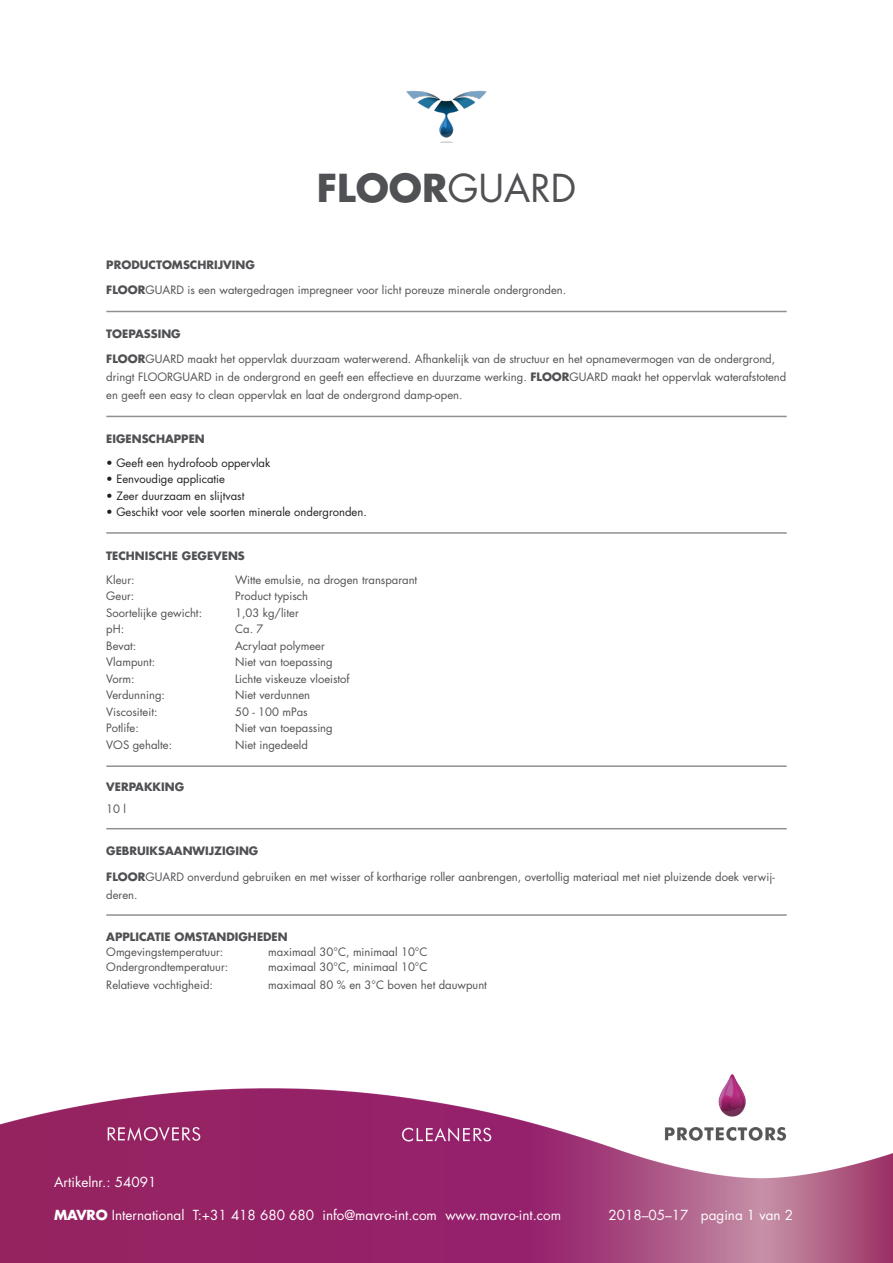
<style>
.page{position:relative;width:893px;height:1263px;background:#fff}
.page>*{position:absolute;margin:0;border:0;box-sizing:border-box;transform-origin:0 0}
.t1{font:700 37.5px "Futura Std";color:#505154}
.t2{font:13.5px "Futura Std";color:#fff}
.t3{font:11.25px/18px "Futura Std";color:#505154}
.t4{font:11.25px "Futura Std";color:#231f20}
.t5{font:700 11.25px "Futura Std";color:#505154}
.s1{font-weight:400}
.s2{font-weight:700}
</style>
<div class="page">
<img style="left:0;top:1074px;width:893px;height:189px">
<img style="left:406px;top:90px;width:81px;height:52px">
<hr style="left:106px;top:311px;width:681px;height:1px;background:#231f20">
<hr style="left:106px;top:416px;width:681px;height:1px;background:#231f20">
<hr style="left:106px;top:532px;width:681px;height:2px;background:#231f20">
<hr style="left:106px;top:765px;width:681px;height:2px;background:#231f20">
<hr style="left:106px;top:828px;width:681px;height:1px;background:#231f20">
<hr style="left:106px;top:914px;width:681px;height:2px;background:#231f20">
<p class="t1" style="left:317px;top:163px;width:261px">FLOOR<span class="s1">GUARD</span></p>
<p class="t5" style="left:106px;top:257px;width:150px">PRODUCTOMSCHRIJVING</p>
<p class="t3" style="left:106px;top:281px;width:462px"><span class="s2">FLOOR</span>GUARD is een watergedragen impregneer voor licht poreuze minerale ondergronden.</p>
<p class="t5" style="left:106px;top:326px;width:76px">TOEPASSING</p>
<p class="t3" style="left:106px;top:350px;width:682px"><span class="s2">FLOOR</span>GUARD maakt het oppervlak duurzaam waterwerend. Afhankelijk van de structuur en het opnamevermogen van de ondergrond, dringt FLOORGUARD in de ondergrond en geeft een effectieve en duurzame werking. <span class="s2">FLOOR</span>GUARD maakt het oppervlak waterafstotend en geeft een easy to clean oppervlak en laat de ondergrond damp-open.</p>
<p class="t5" style="left:106px;top:431px;width:100px">EIGENSCHAPPEN</p>
<p class="t4" style="left:106px;top:455px;width:166px">• Geeft een hydrofoob oppervlak</p>
<p class="t4" style="left:106px;top:472px;width:120px">• Eenvoudige applicatie</p>
<p class="t4" style="left:106px;top:488px;width:140px">• Zeer duurzaam en slijtvast</p>
<p class="t4" style="left:106px;top:505px;width:262px">• Geschikt voor vele soorten minerale ondergronden.</p>
<p class="t5" style="left:106px;top:548px;width:140px">TECHNISCHE GEGEVENS</p>
<p class="t3" style="left:106px;top:571px;width:30px">Kleur:</p>
<p class="t3" style="left:235px;top:571px;width:184px">Witte emulsie, na drogen transparant</p>
<p class="t3" style="left:106px;top:587px;width:30px">Geur:</p>
<p class="t3" style="left:235px;top:587px;width:75px">Product typisch</p>
<p class="t3" style="left:106px;top:604px;width:97px">Soortelijke gewicht:</p>
<p class="t3" style="left:235px;top:604px;width:65px">1,03 kg/liter</p>
<p class="t3" style="left:106px;top:620px;width:19px">pH:</p>
<p class="t3" style="left:235px;top:620px;width:30px">Ca. 7</p>
<p class="t3" style="left:106px;top:637px;width:32px">Bevat:</p>
<p class="t3" style="left:235px;top:637px;width:91px">Acrylaat polymeer</p>
<p class="t3" style="left:106px;top:653px;width:51px">Vlampunt:</p>
<p class="t3" style="left:235px;top:653px;width:99px">Niet van toepassing</p>
<p class="t3" style="left:106px;top:670px;width:30px">Vorm:</p>
<p class="t3" style="left:235px;top:670px;width:116px">Lichte viskeuze vloeistof</p>
<p class="t3" style="left:106px;top:686px;width:60px">Verdunning:</p>
<p class="t3" style="left:235px;top:686px;width:77px">Niet verdunnen</p>
<p class="t3" style="left:106px;top:703px;width:53px">Viscositeit:</p>
<p class="t3" style="left:235px;top:703px;width:74px">50 - 100 mPas</p>
<p class="t3" style="left:106px;top:719px;width:34px">Potlife:</p>
<p class="t3" style="left:235px;top:719px;width:99px">Niet van toepassing</p>
<p class="t3" style="left:106px;top:736px;width:67px">VOS gehalte:</p>
<p class="t3" style="left:235px;top:736px;width:74px">Niet ingedeeld</p>
<p class="t5" style="left:106px;top:779px;width:79px">VERPAKKING</p>
<p class="t3" style="left:106px;top:800px;width:21px">10 l</p>
<p class="t5" style="left:106px;top:843px;width:154px">GEBRUIKSAANWIJZIGING</p>
<p class="t3" style="left:106px;top:868px;width:670px"><span class="s2">FLOOR</span>GUARD onverdund gebruiken en met wisser of kortharige roller aanbrengen, overtollig materiaal met niet pluizende doek verwij&shy;deren.</p>
<p class="t5" style="left:106px;top:929px;width:183px">APPLICATIE OMSTANDIGHEDEN</p>
<p class="t3" style="left:106px;top:943px;width:119px">Omgevingstemperatuur:</p>
<p class="t3" style="left:268px;top:943px;width:161px">maximaal 30°C, minimaal 10°C</p>
<p class="t3" style="left:106px;top:958px;width:124px">Ondergrondtemperatuur:</p>
<p class="t3" style="left:268px;top:958px;width:161px">maximaal 30°C, minimaal 10°C</p>
<p class="t3" style="left:106px;top:976px;width:108px">Relatieve vochtigheid:</p>
<p class="t3" style="left:268px;top:976px;width:220px">maximaal 80 % en 3°C boven het dauwpunt</p>
<p class="t2" style="left:54px;top:1173px;width:104px">Artikelnr.: 54091</p>
<p class="t2" style="left:54px;top:1207px;width:509px"><span class="s2">MAVRO</span> International T:+31 418 680 680 info@mavro-int.com www.mavro-int.com</p>
<p class="t2" style="left:608px;top:1207px;width:186px">2018–05–17 pagina 1 van 2</p>
</div>
